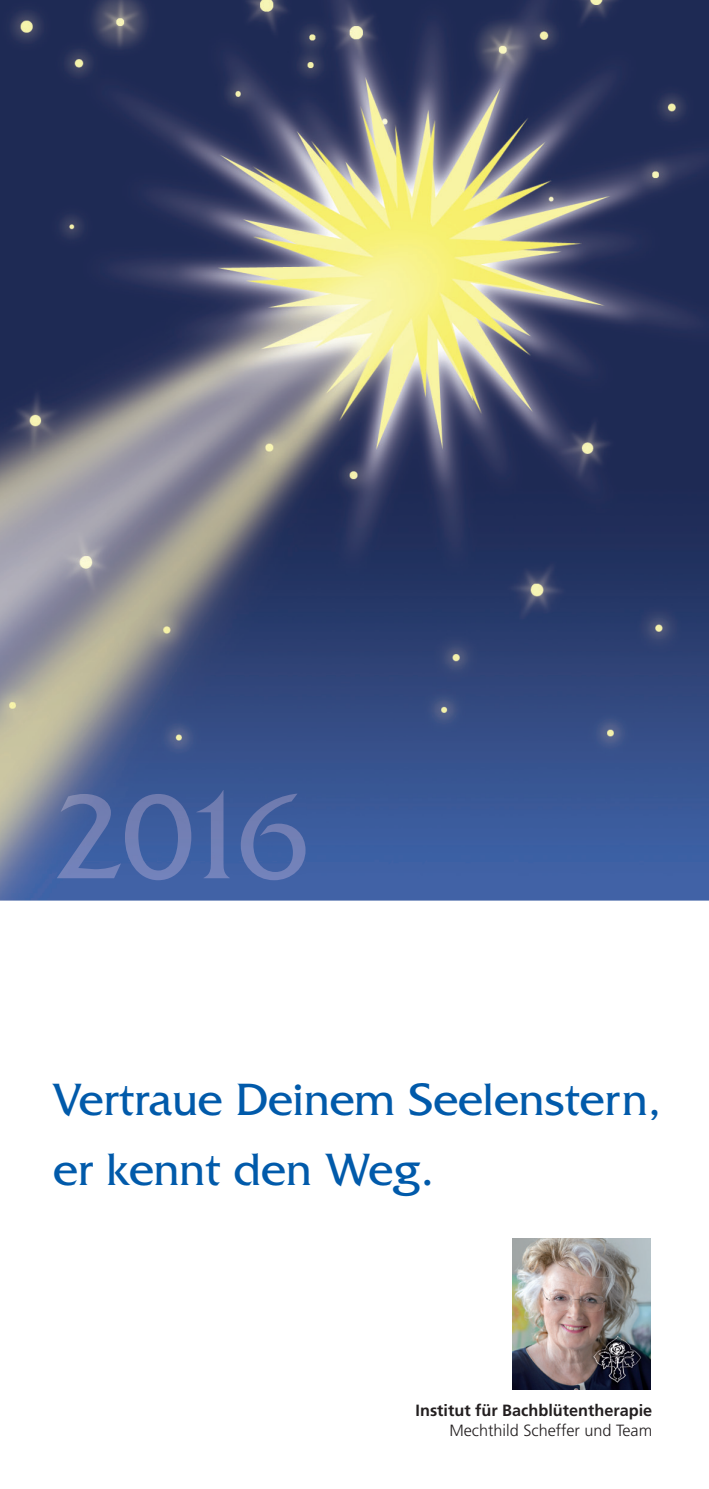
<style>
.page{position:relative;width:709px;height:1489px;background:#fff}
.page>*{position:absolute;margin:0;border:0;box-sizing:border-box;transform-origin:0 0}
.t1{font:47.5px/70px "Friz Quadrata";color:#015aaa}
.t2{font:700 16.25px "Frutiger";color:#231f20}
.t3{font:300 16.25px "Frutiger";color:#231f20}
</style>
<div class="page">
<img style="left:0;top:0;width:709px;height:900px">
<img style="left:512px;top:1238px;width:138px;height:151px">
<img style="left:57px;top:790px;width:248px;height:90px">
<p class="t1" style="left:53px;top:1064px;width:609px">Vertraue Deinem Seelenstern, er kennt den Weg.</p>
<p class="t2" style="left:415px;top:1400px;width:238px">Institut für Bachblütentherapie</p>
<p class="t3" style="left:449px;top:1420px;width:204px">Mechthild Scheffer und Team</p>
</div>
